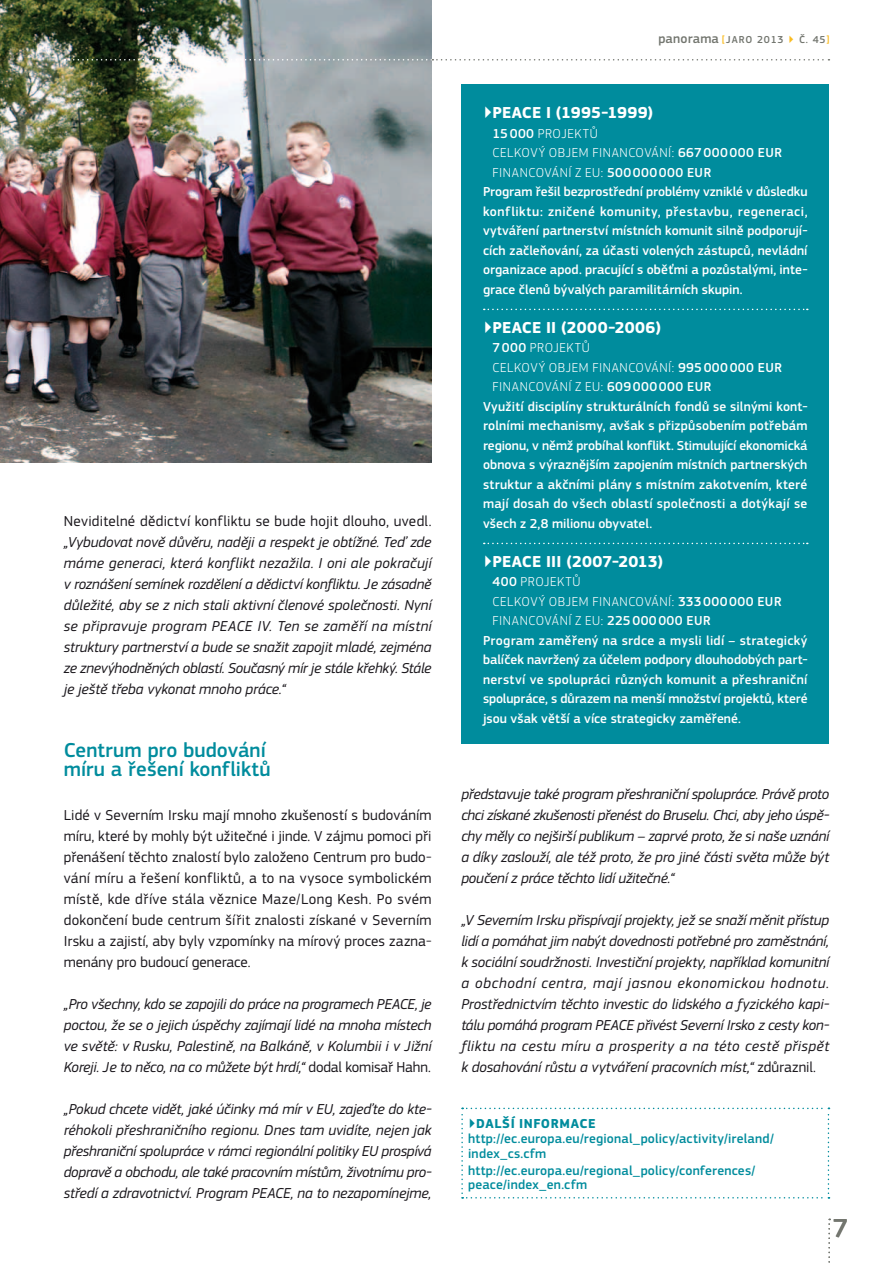
<style>
.page{position:relative;width:893px;height:1263px;background:#fff}
.page>*{position:absolute;margin:0;border:0;box-sizing:border-box;transform-origin:0 0}
.t1{font:500 27px "PF Square Sans Pro";color:#73766f}
.t2{font:500 21px/19.5px "PF Square Sans Pro";letter-spacing:.005em;color:#008c9d}
.t3{font:700 16.5px "PF Square Sans Pro";letter-spacing:.015em;color:#fff}
.t4{font:italic 15px/21px "PF Square Sans Pro";letter-spacing:-.005em;color:#1a171c;text-align:justify}
.t5{font:15px/21px "PF Square Sans Pro";letter-spacing:.01em;color:#1a171c;text-align:justify}
.t6{font:500 13.5px/19.5px "PF Square Sans Pro";letter-spacing:.01em;color:#fff}
.t7{font:300 13.5px "PF Square Sans Pro";letter-spacing:.045em;color:#fff}
.t8{font:500 13.5px/15px "PF Square Sans Pro";letter-spacing:.01em;color:#008c9d}
.t9{font:500 13.5px "PF Square Sans Pro";letter-spacing:.04em;color:#fff}
.t10{font:700 13.5px "PF Square Sans Pro";color:#008c9d}
.t11{font:500 10.5px "PF Square Sans Pro";letter-spacing:.075em;color:#73766f}
.s1{font-style:normal}
.s2{font-size:13.5px}
.s3{color:#fabc21}
.s4{font-weight:500}
.s5{font-weight:300}
</style>
<div class="page">
<img style="left:0;top:0;width:432px;height:463px">
<div style="left:462px;top:85px;width:367px;height:659px;background:#008c9d"></div>
<svg style="left:484px;top:309px;width:324px;height:1px"></svg>
<svg style="left:484px;top:543px;width:324px;height:1px"></svg>
<svg style="left:461px;top:1108px;width:368px;height:90px"></svg>
<svg style="left:828px;top:1219px;width:2px;height:44px"></svg>
<svg style="left:65px;top:59px;width:764px;height:2px"></svg>
<p class="t5" style="left:64px;top:510px;width:369px">Neviditelné dědictví konfliktu se bude hojit dlouho, uvedl.</p>
<p class="t4" style="left:64px;top:531px;width:369px">„Vybudovat nově důvěru, naději a respekt je obtížné. Teď zde máme generaci, která konflikt nezažila. I oni ale pokračují v roznášení semínek rozdělení a dědictví konfliktu. Je zásadně důležité, aby se z nich stali aktivní členové společnosti. Nyní se připravuje program PEACE IV. Ten se zaměří na místní struktury partnerství a bude se snažit zapojit mladé, zejména ze znevýhodněných oblastí. Současný mír je stále křehký. Stále je ještě třeba vykonat mnoho práce.“</p>
<h2 class="t2" style="left:64px;top:740px;width:208px">Centrum pro budování míru a řešení konfliktů</h2>
<p class="t5" style="left:64px;top:804px;width:369px">Lidé v Severním Irsku mají mnoho zkušeností s budováním míru, které by mohly být užitečné i jinde. V zájmu pomoci při přenášení těchto znalostí bylo založeno Centrum pro budo&shy;vání míru a řešení konfliktů, a to na vysoce symbolickém místě, kde dříve stála věznice Maze/Long Kesh. Po svém dokončení bude centrum šířit znalosti získané v Severním Irsku a zajistí, aby byly vzpomínky na mírový proces zazna&shy;menány pro budoucí generace.</p>
<p class="t4" style="left:64px;top:993px;width:369px">„Pro všechny, kdo se zapojili do práce na programech PEACE, je poctou, že se o jejich úspěchy zajímají lidé na mnoha místech ve světě: v Rusku, Palestině, na Balkáně, v Kolumbii i v Jižní Koreji. Je to něco, na co můžete být hrdí,“ <span class="s1">dodal komisař Hahn.</span></p>
<p class="t4" style="left:64px;top:1098px;width:369px">„Pokud chcete vidět, jaké účinky má mír v EU, zajeďte do kte&shy;réhokoli přeshraničního regionu. Dnes tam uvidíte, nejen jak přeshraniční spolupráce v rámci regionální politiky EU prospívá dopravě a obchodu, ale také pracovním místům, životnímu pro&shy;středí a zdravotnictví. Program PEACE, na to nezapomínejme,</p>
<p class="t11" style="left:658px;top:33px;width:172px"><span class="s2">panorama</span> <span class="s3">[</span>Jaro 2013 <span class="s3">▶</span> Č. 45<span class="s3">]</span></p>
<p class="t3" style="left:483px;top:103px;width:172px">▶PEACE I (1995-1999)</p>
<p class="t7" style="left:492px;top:125px;width:54px"><span class="s4">15000</span> PROJEKT</p>
<p class="t7" style="left:590px;top:125px;width:10px">Ů</p>
<p class="t7" style="left:493px;top:145px;width:16px">CELKOV</p>
<p class="t7" style="left:539px;top:145px;width:19px">Ý OBJEM</p>
<p class="t7" style="left:592px;top:145px;width:9px">FINANCOVÁNÍ</p>
<p class="t9" style="left:672px;top:145px;width:110px"><span class="s5">:</span> 667000000 EUR</p>
<p class="t7" style="left:493px;top:164px;width:15px">FINANCOVÁNÍ</p>
<p class="t6" style="left:483px;top:163px;width:326px;text-indent:92px"><span class="s5">Z EU:</span> 500000000 EUR<br>Program řešil bezprostřední problémy vzniklé v důsledku konfliktu: zničené komunity, přestavbu, regeneraci, vytváření partnerství místních komunit silně podporují&shy;cích začleňování, za účasti volených zástupců, nevládní organizace apod. pracující s oběťmi a pozůstalými, inte&shy;grace členů bývalých paramilitárních skupin.</p>
<p class="t3" style="left:483px;top:317px;width:179px">▶PEACE II (2000-2006)</p>
<p class="t7" style="left:492px;top:340px;width:46px"><span class="s4">7000</span> PROJEKT</p>
<p class="t7" style="left:582px;top:340px;width:10px">Ů</p>
<p class="t7" style="left:493px;top:359px;width:16px">CELKOV</p>
<p class="t7" style="left:539px;top:359px;width:19px">Ý OBJEM</p>
<p class="t7" style="left:592px;top:359px;width:9px">FINANCOVÁNÍ</p>
<p class="t9" style="left:672px;top:359px;width:111px"><span class="s5">:</span> 995000000 EUR</p>
<p class="t7" style="left:493px;top:379px;width:15px">FINANCOVÁNÍ</p>
<p class="t6" style="left:483px;top:377px;width:326px;text-indent:92px"><span class="s5">Z EU:</span> 609000000 EUR<br>Využití disciplíny strukturálních fondů se silnými kont&shy;rolními mechanismy, avšak s přizpůsobením potřebám regionu, v němž probíhal konflikt. Stimulující ekonomická obnova s výraznějším zapojením místních partnerských struktur a akčními plány s místním zakotvením, které mají dosah do všech oblastí společnosti a dotýkají se všech z 2,8 milionu obyvatel.</p>
<p class="t3" style="left:483px;top:551px;width:182px">▶PEACE III (2007-2013)</p>
<p class="t7" style="left:492px;top:574px;width:37px"><span class="s4">400</span> PROJEKT</p>
<p class="t7" style="left:572px;top:574px;width:10px">Ů</p>
<p class="t7" style="left:493px;top:593px;width:16px">CELKOV</p>
<p class="t7" style="left:539px;top:593px;width:19px">Ý OBJEM</p>
<p class="t7" style="left:592px;top:593px;width:9px">FINANCOVÁNÍ</p>
<p class="t9" style="left:672px;top:593px;width:110px"><span class="s5">:</span> 333000000 EUR</p>
<p class="t7" style="left:493px;top:613px;width:15px">FINANCOVÁNÍ</p>
<p class="t6" style="left:483px;top:611px;width:326px;text-indent:92px"><span class="s5">Z EU:</span> 225000000 EUR<br>Program zaměřený na srdce a mysli lidí – strategický balíček navržený za účelem podpory dlouhodobých part&shy;nerství ve spolupráci různých komunit a přeshraniční spolupráce, s důrazem na menší množství projektů, které jsou však větší a více strategicky zaměřené.</p>
<p class="t4" style="left:461px;top:783px;width:369px">představuje také program přeshraniční spolupráce. Právě proto chci získané zkušenosti přenést do Bruselu. Chci, aby jeho úspě&shy;chy měly co nejširší publikum – zaprvé proto, že si naše uznání a díky zaslouží, ale též proto, že pro jiné části světa může být poučení z práce těchto lidí užitečné.“</p>
<p class="t4" style="left:461px;top:909px;width:369px">„V Severním Irsku přispívají projekty, jež se snaží měnit přístup lidí a pomáhat jim nabýt dovednosti potřebné pro zaměstnání, k sociální soudržnosti. Investiční projekty, například komunitní a obchodní centra, mají jasnou ekonomickou hodnotu.<br>Prostřednictvím těchto investic do lidského a fyzického kapi&shy;tálu pomáhá program PEACE přivést Severní Irsko z cesty kon&shy;fliktu na cestu míru a prosperity a na této cestě přispět k dosahování růstu a vytváření pracovních míst,“ <span class="s1">zdůraznil.</span></p>
<p class="t10" style="left:468px;top:1115px;width:18px">▶DALŠ</p>
<p class="t10" style="left:511px;top:1115px;width:50px">Í INFORMACE</p>
<p class="t8" style="left:468px;top:1131px;width:307px">http://ec.europa.eu/regional_policy/activity/ireland/ index_cs.cfm</p>
<p class="t8" style="left:468px;top:1164px;width:289px;line-height:13.5px">http://ec.europa.eu/regional_policy/conferences/ peace/index_en.cfm</p>
<h1 class="t1" style="left:833px;top:1212px;width:17px">7</h1>
</div>
